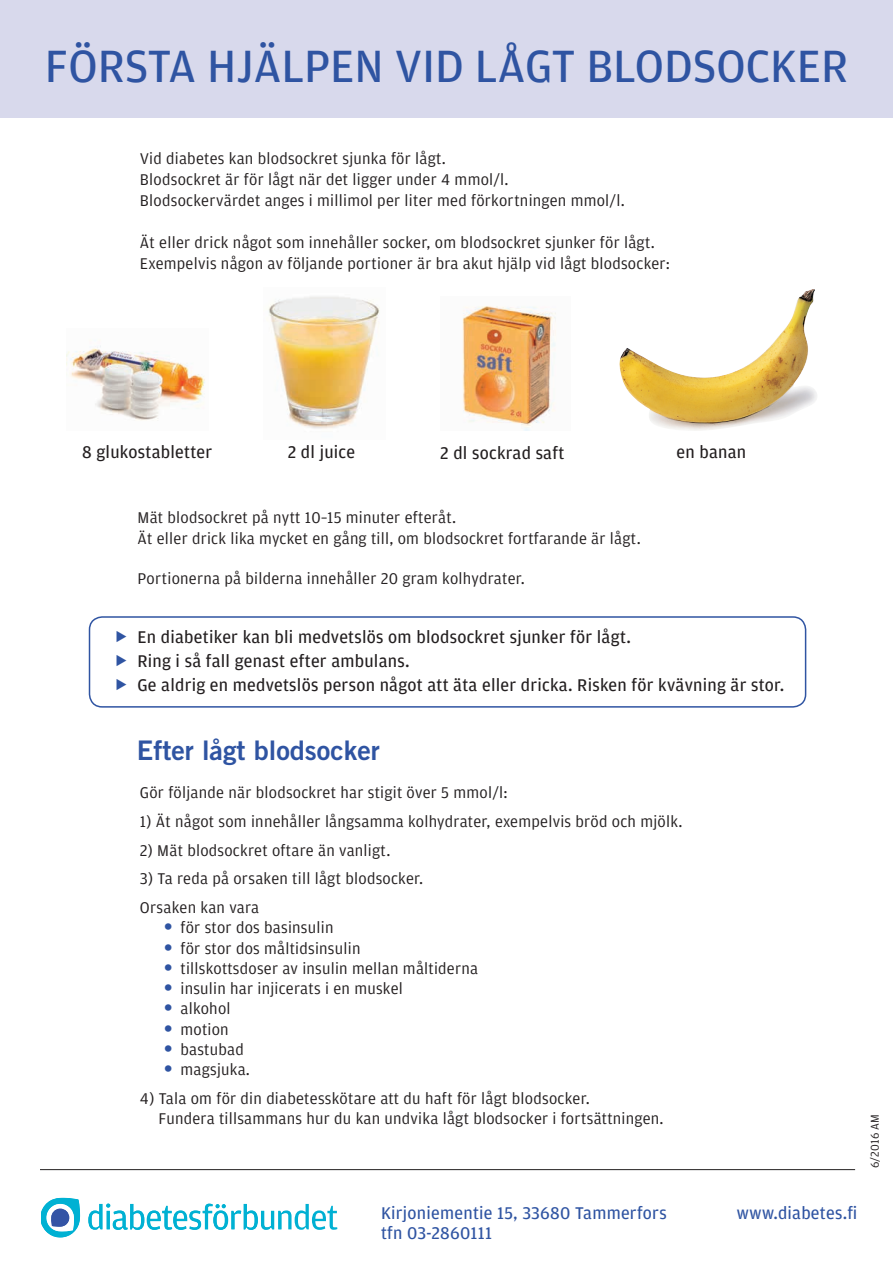
<style>
.page{position:relative;width:893px;height:1263px;background:#fff}
.page>*{position:absolute;margin:0;border:0;box-sizing:border-box;transform-origin:0 0}
.t1{font:48px "Amplitude";color:#2f54a2}
.t2{font:27px "Trade Gothic Bold Two";color:#2f54a2}
.t3{font:18px/24px "Amplitude";letter-spacing:.015em;color:#231f20}
.t4{font:18px/20.2px "Amplitude";letter-spacing:.015em;color:#2f54a2}
.t5{font:16.5px/21px "Amplitude";letter-spacing:.015em;color:#231f20}
.t6{font:12px "Amplitude";color:#231f20}
.s1{font-family:"Trade Gothic";font-size:18px;color:#2f54a2}
</style>
<div class="page">
<div style="left:89px;top:616px;width:717px;height:92px;border:2px solid #2f54a2;border-radius:13px"></div>
<div style="left:0;top:0;width:893px;height:118px;background:#d8d9ec"></div>
<hr style="left:40px;top:1169px;width:815px;height:1px;background:#231f20">
<svg style="left:41px;top:1197px;width:296px;height:41px"></svg>
<img style="left:462px;top:306px;width:94px;height:124px">
<img style="left:619px;top:289px;width:198px;height:142px">
<img style="left:66px;top:346px;width:139px;height:75px">
<img style="left:268px;top:296px;width:112px;height:133px">
<h1 class="t1" style="left:45px;top:40px;width:805px">FÖRSTA HJÄLPEN VID LÅGT BLODSOCKER</h1>
<p class="t5" style="left:140px;top:148px;width:486px">Vid diabetes kan blodsockret sjunka för lågt.<br>Blodsockret är för lågt när det ligger under 4 mmol/l.<br>Blodsockervärdet anges i millimol per liter med förkortningen mmol/l.</p>
<p class="t5" style="left:140px;top:232px;width:531px">Ät eller drick något som innehåller socker, om blodsockret sjunker för lågt.<br>Exempelvis någon av följande portioner är bra akut hjälp vid lågt blodsocker:</p>
<p class="t3" style="left:82px;top:440px;width:132px">8 glukostabletter</p>
<p class="t3" style="left:288px;top:440px;width:69px">2 dl juice</p>
<p class="t3" style="left:440px;top:441px;width:126px">2 dl sockrad saft</p>
<p class="t3" style="left:677px;top:440px;width:71px">en banan</p>
<p class="t5" style="left:138px;top:508px;width:505px;line-height:20.2px">Mät blodsockret på nytt 10–15 minuter efteråt.<br>Ät eller drick lika mycket en gång till, om blodsockret fortfarande är lågt.</p>
<p class="t5" style="left:138px;top:568px;width:389px">Portionerna på bilderna innehåller 20 gram kolhydrater.</p>
<p class="t3" style="left:137px;top:625px;width:648px">En diabetiker kan bli medvetslös om blodsockret sjunker för lågt.<br>Ring i så fall genast efter ambulans.<br>Ge aldrig en medvetslös person något att äta eller dricka. Risken för kvävning är stor.</p>
<h2 class="t2" style="left:137px;top:734px;width:244px">Efter lågt blodsocker</h2>
<p class="t5" style="left:140px;top:782px;width:369px">Gör följande när blodsockret har stigit över 5 mmol/l:</p>
<p class="t5" style="left:140px;top:811px;width:544px">1) Ät något som innehåller långsamma kolhydrater, exempelvis bröd och mjölk.</p>
<p class="t5" style="left:140px;top:840px;width:252px">2) Mät blodsockret oftare än vanligt.</p>
<p class="t5" style="left:140px;top:864px;width:285px;line-height:28.8px">3) Ta reda på orsaken till lågt blodsocker.<br>Orsaken kan vara</p>
<p class="t5" style="left:164px;top:917px;width:171px"><span class="s1">•</span> för stor dos basinsulin</p>
<p class="t5" style="left:164px;top:938px;width:198px"><span class="s1">•</span> för stor dos måltidsinsulin</p>
<p class="t5" style="left:164px;top:958px;width:316px"><span class="s1">•</span> tillskottsdoser av insulin mellan måltiderna</p>
<p class="t5" style="left:164px;top:978px;width:240px"><span class="s1">•</span> insulin har injicerats i en muskel</p>
<p class="t5" style="left:164px;top:998px;width:68px"><span class="s1">•</span> alkohol</p>
<p class="t5" style="left:164px;top:1019px;width:66px"><span class="s1">•</span> motion</p>
<p class="t5" style="left:164px;top:1039px;width:81px"><span class="s1">•</span> bastubad</p>
<p class="t5" style="left:164px;top:1059px;width:88px"><span class="s1">•</span> magsjuka.</p>
<p class="t5" style="left:158px;top:1088px;width:507px;line-height:20.2px;text-indent:-18px">4) Tala om för din diabetesskötare att du haft för lågt blodsocker.<br>Fundera tillsammans hur du kan undvika lågt blodsocker i fortsättningen.</p>
<p class="t4" style="left:381px;top:1203px;width:287px">Kirjoniementie 15, 33680 Tammerfors tfn 03-2860111</p>
<p class="t6" style="left:868px;top:1168px;width:55px;rotate:-90deg">6/2016 AM</p>
<p class="t4" style="left:737px;top:1203px;width:122px">www.diabetes.fi</p>
</div>
